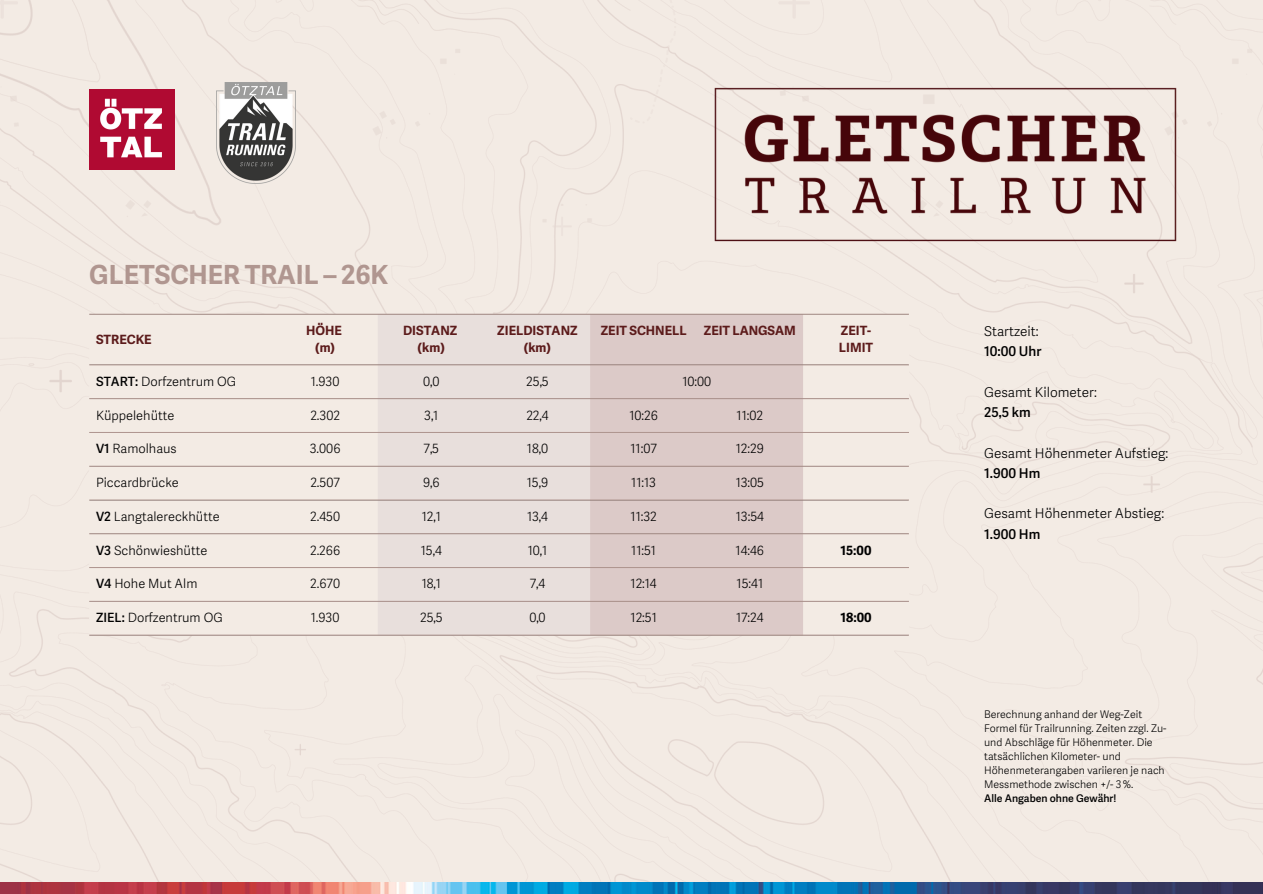
<style>
.page{position:relative;width:1263px;height:894px;background:#fff}
.page>*{position:absolute;margin:0;border:0;box-sizing:border-box;transform-origin:0 0}
.t1{font:700 26.25px "AS Oetztal";color:#b09690}
.t2{font:300 13.5px/20.2px "AS Oetztal";color:#000}
.t3{font:300 12.75px "AS Oetztal";color:#000}
.t4{font:700 12.75px/17px "AS Oetztal";color:#5c1b1b;text-align:center}
.t5{font:700 12.75px "AS Oetztal";color:#000}
.t6{font:300 10.5px/14px "AS Oetztal";color:#000}
.s1{font-weight:600}
</style>
<div class="page">
<div style="left:0;top:0;width:1263px;height:882px;background:#f3ebe4"></div>
<img style="left:0;top:882px;width:1263px;height:11px">
<div style="left:89px;top:315px;width:820px;height:319px;background:#f3ebe4"></div>
<div style="left:378px;top:315px;width:212px;height:319px;background:#e8dfdc"></div>
<div style="left:590px;top:315px;width:213px;height:319px;background:#dccac8"></div>
<hr style="left:89px;top:314px;width:820px;height:1px;background:#b09690">
<hr style="left:89px;top:364px;width:820px;height:1px;background:#b09690">
<hr style="left:89px;top:398px;width:820px;height:1px;background:#b09690">
<hr style="left:89px;top:432px;width:820px;height:1px;background:#b09690">
<hr style="left:89px;top:466px;width:820px;height:1px;background:#b09690">
<hr style="left:89px;top:499px;width:820px;height:1px;background:#b09690">
<hr style="left:89px;top:533px;width:820px;height:1px;background:#b09690">
<hr style="left:89px;top:567px;width:820px;height:1px;background:#b09690">
<hr style="left:89px;top:601px;width:820px;height:1px;background:#b09690">
<hr style="left:89px;top:634px;width:820px;height:1px;background:#b09690">
<img style="left:712px;top:85px;width:466px;height:158px">
<img style="left:89px;top:89px;width:86px;height:80px">
<img style="left:217px;top:82px;width:79px;height:101px">
<p class="t1" style="left:89px;top:257px;width:301px">GLETSCHER TRAIL – 26K</p>
<p class="t4" style="left:96px;top:330px;width:57px">STRECKE</p>
<p class="t4" style="left:306px;top:322px;width:37px">HÖHE (m)</p>
<p class="t4" style="left:403px;top:322px;width:56px">DISTANZ (km)</p>
<p class="t4" style="left:497px;top:322px;width:82px">ZIELDISTANZ (km)</p>
<p class="t4" style="left:601px;top:322px;width:87px">ZEIT SCHNELL</p>
<p class="t4" style="left:704px;top:322px;width:94px">ZEIT LANGSAM</p>
<h1 class="t4" style="left:841px;top:322px;width:32px">ZEIT-</h1>
<p class="t4" style="left:839px;top:339px;width:36px">LIMIT</p>
<p class="t3" style="left:96px;top:373px;width:142px"><span class="s1">START:</span> Dorfzentrum OG</p>
<p class="t3" style="left:311px;top:373px;width:30px">1.930</p>
<p class="t3" style="left:423px;top:373px;width:18px">0,0</p>
<p class="t3" style="left:526px;top:373px;width:24px">25,5</p>
<p class="t3" style="left:682px;top:373px;width:30px">10:00</p>
<p class="t3" style="left:96px;top:406px;width:80px">Küppelehütte</p>
<p class="t3" style="left:310px;top:406px;width:31px">2.302</p>
<p class="t3" style="left:424px;top:406px;width:16px">3,1</p>
<p class="t3" style="left:526px;top:406px;width:24px">22,4</p>
<p class="t3" style="left:629px;top:406px;width:30px">10:26</p>
<p class="t3" style="left:737px;top:406px;width:28px">11:02</p>
<p class="t3" style="left:96px;top:440px;width:82px"><span class="s1">V1</span> Ramolhaus</p>
<p class="t3" style="left:310px;top:440px;width:32px">3.006</p>
<p class="t3" style="left:424px;top:440px;width:17px">7,5</p>
<p class="t3" style="left:527px;top:440px;width:23px">18,0</p>
<p class="t3" style="left:630px;top:440px;width:28px">11:07</p>
<p class="t3" style="left:736px;top:440px;width:30px">12:29</p>
<p class="t3" style="left:96px;top:474px;width:84px">Piccardbrücke</p>
<p class="t3" style="left:310px;top:474px;width:31px">2.507</p>
<p class="t3" style="left:423px;top:474px;width:18px">9,6</p>
<p class="t3" style="left:527px;top:474px;width:23px">15,9</p>
<p class="t3" style="left:631px;top:474px;width:26px">11:13</p>
<p class="t3" style="left:736px;top:474px;width:30px">13:05</p>
<p class="t3" style="left:96px;top:508px;width:125px"><span class="s1">V2</span> Langtalereckhütte</p>
<p class="t3" style="left:310px;top:508px;width:31px">2.450</p>
<p class="t3" style="left:422px;top:508px;width:21px">12,1</p>
<p class="t3" style="left:527px;top:508px;width:22px">13,4</p>
<p class="t3" style="left:631px;top:508px;width:28px">11:32</p>
<p class="t3" style="left:736px;top:508px;width:30px">13:54</p>
<p class="t3" style="left:96px;top:541px;width:113px"><span class="s1">V3</span> Schönwieshütte</p>
<p class="t3" style="left:310px;top:541px;width:32px">2.266</p>
<p class="t3" style="left:421px;top:541px;width:22px">15,4</p>
<p class="t3" style="left:528px;top:541px;width:21px">10,1</p>
<p class="t3" style="left:631px;top:541px;width:26px">11:51</p>
<p class="t3" style="left:736px;top:541px;width:30px">14:46</p>
<p class="t5" style="left:840px;top:541px;width:33px">15:00</p>
<p class="t3" style="left:96px;top:575px;width:103px"><span class="s1">V4</span> Hohe Mut Alm</p>
<p class="t3" style="left:310px;top:575px;width:31px">2.670</p>
<p class="t3" style="left:422px;top:575px;width:21px">18,1</p>
<p class="t3" style="left:530px;top:575px;width:17px">7,4</p>
<p class="t3" style="left:631px;top:575px;width:28px">12:14</p>
<p class="t3" style="left:737px;top:575px;width:28px">15:41</p>
<p class="t3" style="left:96px;top:609px;width:128px"><span class="s1">ZIEL:</span> Dorfzentrum OG</p>
<p class="t3" style="left:311px;top:609px;width:30px">1.930</p>
<p class="t3" style="left:420px;top:609px;width:24px">25,5</p>
<p class="t3" style="left:529px;top:609px;width:18px">0,0</p>
<p class="t3" style="left:631px;top:609px;width:28px">12:51</p>
<p class="t3" style="left:736px;top:609px;width:29px">17:24</p>
<p class="t5" style="left:840px;top:609px;width:33px">18:00</p>
<p class="t2" style="left:984px;top:321px;width:59px">Startzeit:<br><span class="s1">10:00 Uhr</span></p>
<p class="t2" style="left:984px;top:382px;width:114px">Gesamt Kilometer:<br><span class="s1">25,5 km</span></p>
<p class="t2" style="left:984px;top:442px;width:186px">Gesamt Höhenmeter Aufstieg:<br><span class="s1">1.900 Hm</span></p>
<p class="t2" style="left:984px;top:503px;width:181px">Gesamt Höhenmeter Abstieg:<br><span class="s1">1.900 Hm</span></p>
<p class="t6" style="left:984px;top:707px;width:184px">Berechnung anhand der Weg-Zeit Formel für Trailrunning. Zeiten zzgl. Zu&shy;und Abschläge für Höhenmeter. Die tatsächlichen Kilometer- und Höhenmeterangaben variieren je nach Messmethode zwischen +/- 3 %.<br><span class="s1">Alle Angaben ohne Gewähr!</span></p>
</div>
